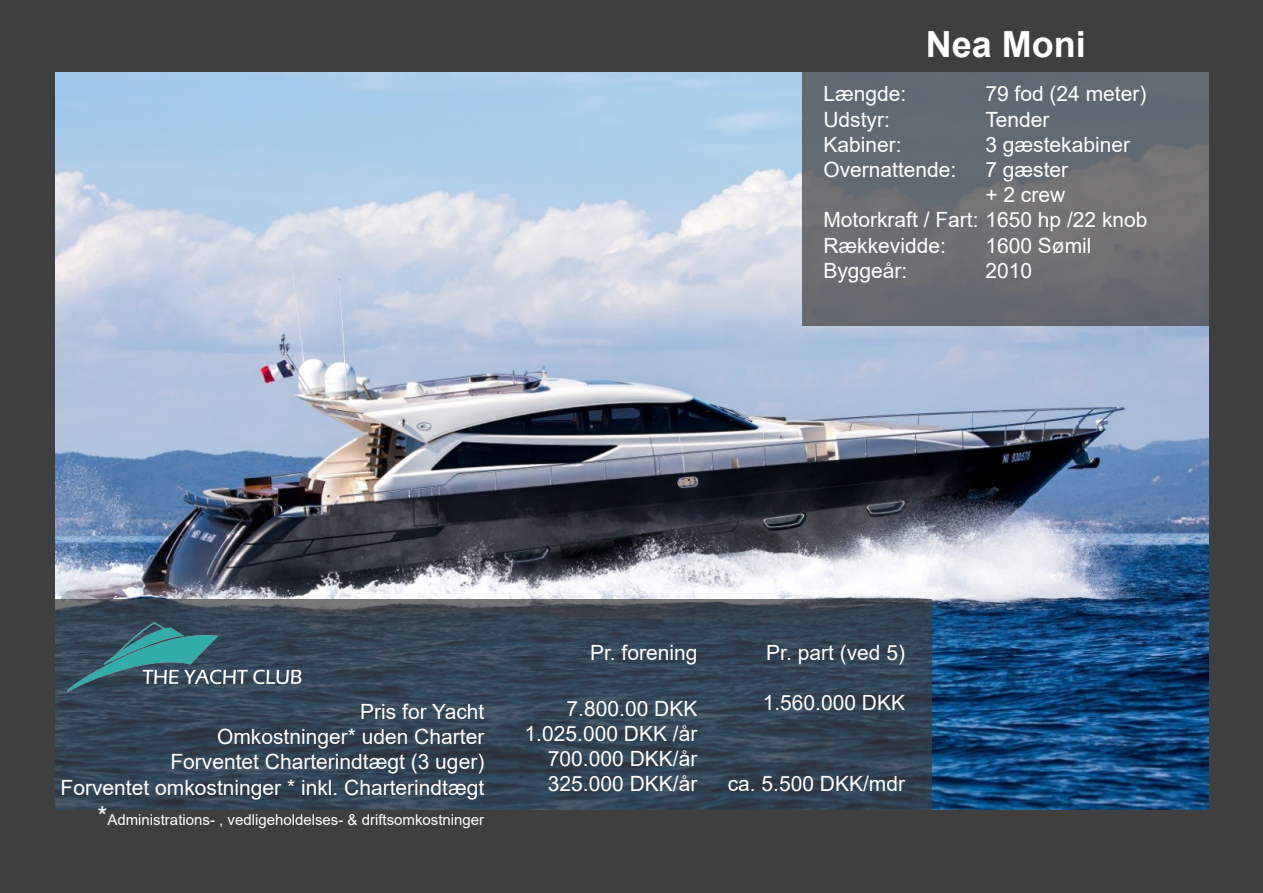
<style>
.page{position:relative;width:1263px;height:893px;background:#403f40}
.page>*{position:absolute;margin:0;border:0;box-sizing:border-box;transform-origin:0 0}
.t1{font:700 36px "Arial";color:#fff}
.t2{font:21px "Arial";color:#fff}
.t3{font:15px "Arial";color:#fff}
.s1{font-size:25.5px}
</style>
<div class="page">
<img style="left:55px;top:72px;width:1154px;height:737px">
<svg style="left:803px;top:72px;width:406px;height:254px;background:#686c72"></svg>
<svg style="left:55px;top:600px;width:876px;height:210px;background:#344555"></svg>
<img style="left:68px;top:622px;width:237px;height:69px">
<p class="t1" style="left:926px;top:19px;width:162px">Nea Moni</p>
<p class="t2" style="left:823px;top:80px;width:84px">Længde:</p>
<p class="t2" style="left:985px;top:80px;width:163px">79 fod (24 meter)</p>
<p class="t2" style="left:823px;top:105px;width:68px">Udstyr:</p>
<p class="t2" style="left:985px;top:105px;width:66px">Tender</p>
<p class="t2" style="left:823px;top:130px;width:80px">Kabiner:</p>
<p class="t2" style="left:985px;top:130px;width:146px">3 gæstekabiner</p>
<p class="t2" style="left:823px;top:155px;width:135px">Overnattende:</p>
<p class="t2" style="left:985px;top:155px;width:84px">7 gæster</p>
<p class="t2" style="left:985px;top:180px;width:81px">+ 2 crew</p>
<p class="t2" style="left:823px;top:206px;width:326px">Motorkraft / Fart: 1650 hp /22 knob</p>
<p class="t2" style="left:823px;top:231px;width:124px">Rækkevidde:</p>
<p class="t2" style="left:985px;top:231px;width:108px">1600 Sømil</p>
<p class="t2" style="left:823px;top:256px;width:86px">Byggeår:</p>
<p class="t2" style="left:985px;top:256px;width:48px">2010</p>
<p class="t2" style="left:360px;top:697px;width:126px">Pris for Yacht</p>
<p class="t2" style="left:217px;top:722px;width:269px">Omkostninger* uden Charter</p>
<p class="t2" style="left:170px;top:748px;width:315px">Forventet Charterindtægt (3 uger)</p>
<p class="t2" style="left:61px;top:773px;width:425px">Forventet omkostninger * inkl. Charterindtægt</p>
<p class="t3" style="left:98px;top:810px;width:388px"><span class="s1">*</span>Administrations- , vedligeholdelses- &amp; driftsomkostninger</p>
<p class="t2" style="left:590px;top:638px;width:109px">Pr. forening</p>
<p class="t2" style="left:567px;top:694px;width:132px">7.800.00 DKK</p>
<p class="t2" style="left:525px;top:719px;width:174px">1.025.000 DKK /år</p>
<p class="t2" style="left:548px;top:744px;width:151px">700.000 DKK/år</p>
<p class="t2" style="left:548px;top:769px;width:151px">325.000 DKK/år</p>
<p class="t2" style="left:766px;top:638px;width:140px">Pr. part (ved 5)</p>
<p class="t2" style="left:763px;top:688px;width:144px">1.560.000 DKK</p>
<p class="t2" style="left:728px;top:769px;width:179px">ca. 5.500 DKK/mdr</p>
</div>
